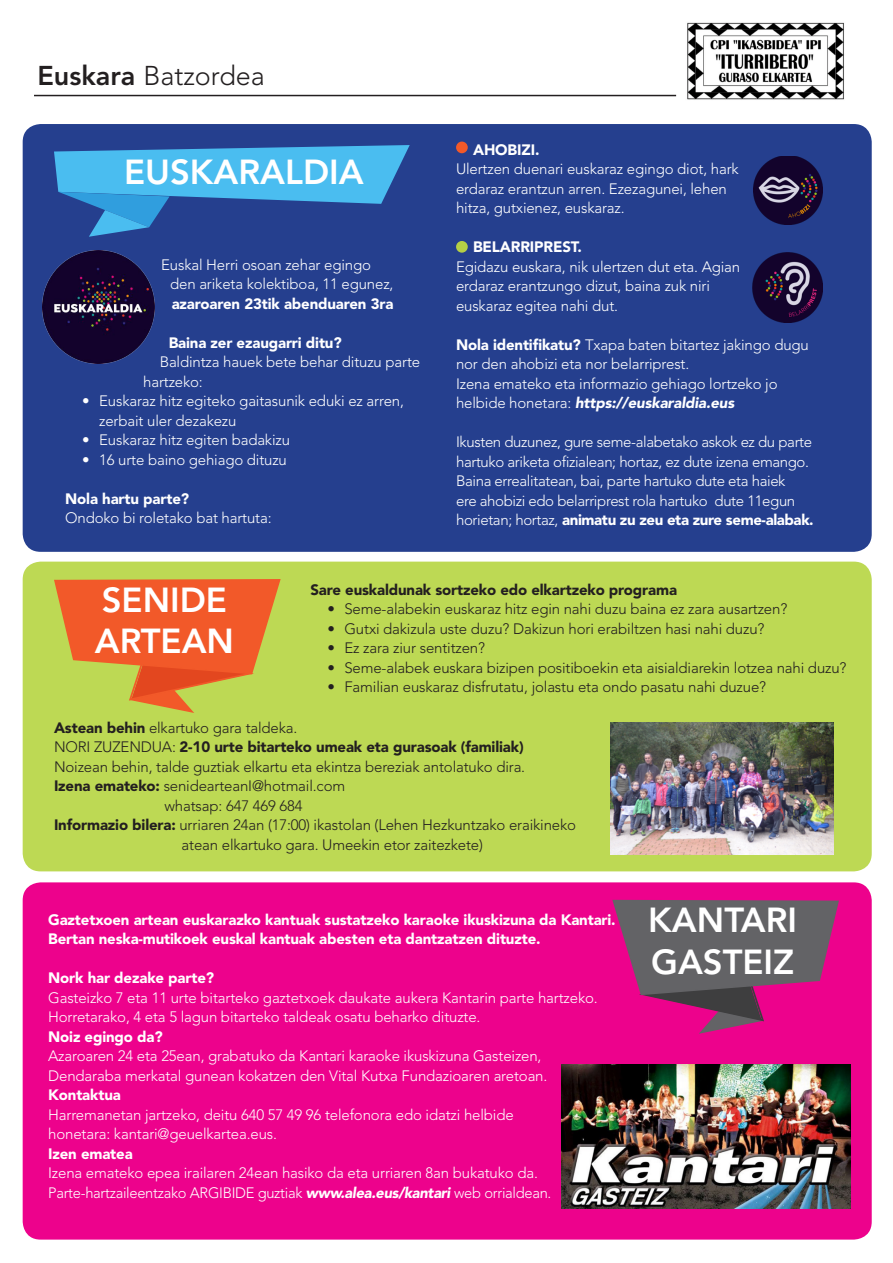
<style>
.page{position:relative;width:893px;height:1263px;background:#fff}
.page>*{position:absolute;margin:0;border:0;box-sizing:border-box;transform-origin:0 0}
.t1{font:800 34.5px/41.4px "Avenir LT Std";color:#fff}
.t2{font:300 27px "Avenir LT Std";color:#231f20}
.t3{font:300 15px/19.5px "Avenir LT Std";letter-spacing:-.01em;color:#fff}
.t4{font:300 15px/19.5px "Avenir LT Std";letter-spacing:-.01em;color:#231f20}
.t5{font:900 15px/19.5px "Avenir LT Std";letter-spacing:-.01em;color:#fff}
.t6{font:900 15px "Avenir LT Std";letter-spacing:-.01em;color:#231f20}
.s1{font-weight:800}
.s2{font-weight:900}
.s3{font-weight:900;font-style:italic}
.s4{font-weight:300}
</style>
<div class="page">
<div style="left:23px;top:124px;width:849px;height:428px;background:#253f8e;border-radius:18px"></div>
<div style="left:23px;top:562px;width:849px;height:309px;background:#bdd954;border-radius:18px"></div>
<div style="left:23px;top:882px;width:849px;height:357px;background:#ed028c;border-radius:18px"></div>
<svg style="left:54px;top:145px;width:356px;height:92px"></svg>
<svg style="left:54px;top:579px;width:227px;height:134px"></svg>
<svg style="left:612px;top:900px;width:227px;height:134px"></svg>
<img style="left:752px;top:253px;width:70px;height:70px">
<img style="left:754px;top:157px;width:69px;height:68px">
<div style="left:456px;top:142px;width:12px;height:11px;background:#f25929;border-radius:50%"></div>
<div style="left:456px;top:241px;width:12px;height:12px;background:#b5cf45;border-radius:50%"></div>
<img style="left:42px;top:251px;width:113px;height:113px">
<img style="left:687px;top:22px;width:157px;height:78px">
<img style="left:611px;top:722px;width:222px;height:132px">
<hr style="left:34px;top:95px;width:642px;height:1px;background:#231f20">
<img style="left:561px;top:1064px;width:289px;height:145px">
<p class="t2" style="left:37px;top:60px;width:229px"><span class="s1">Euskara</span> Batzordea</p>
<p class="t1" style="left:124px;top:151px;width:241px">EUSKARALDIA</p>
<p class="t3" style="left:82px;top:391px;width:9px">•</p>
<p class="t3" style="left:82px;top:430px;width:9px">•</p>
<p class="t3" style="left:170px;top:255px;width:225px;text-indent:-9px">Euskal Herri osoan zehar egingo den ariketa kolektiboa, 11 egunez, <span class="s2">azaroaren 23tik abenduaren 3ra</span></p>
<p class="t5" style="left:169px;top:333px;width:175px">Baina zer ezaugarri ditu?</p>
<p class="t3" style="left:143px;top:352px;width:279px;text-indent:16px">Baldintza hauek bete behar dituzu parte hartzeko:</p>
<p class="t3" style="left:99px;top:391px;width:306px">Euskaraz hitz egiteko gaitasunik eduki ez arren,</p>
<p class="t3" style="left:99px;top:411px;width:139px">zerbait uler dezakezu</p>
<p class="t3" style="left:99px;top:430px;width:192px">Euskaraz hitz egiten badakizu</p>
<p class="t3" style="left:99px;top:450px;width:189px">16 urte baino gehiago dituzu</p>
<p class="t3" style="left:82px;top:450px;width:9px">•</p>
<p class="t3" style="left:65px;top:489px;width:208px"><span class="s2">Nola hartu parte?<br></span>Ondoko bi roletako bat hartuta:</p>
<p class="t5" style="left:473px;top:139px;width:68px">AHOBIZI.</p>
<p class="t3" style="left:456px;top:159px;width:284px">Ulertzen duenari euskaraz egingo diot, hark erdaraz erantzun arren. Ezezagunei, lehen hitza, gutxienez, euskaraz.</p>
<p class="t5" style="left:473px;top:237px;width:111px">BELARRIPREST.</p>
<p class="t3" style="left:456px;top:257px;width:286px">Egidazu euskara, nik ulertzen dut eta. Agian erdaraz erantzungo dizut, baina zuk niri euskaraz egitea nahi dut.</p>
<p class="t3" style="left:456px;top:335px;width:354px"><span class="s2">Nola identifikatu?</span> Txapa baten bitartez jakingo dugu nor den ahobizi eta nor belarriprest.</p>
<p class="t3" style="left:456px;top:374px;width:323px">Izena emateko eta informazio gehiago lortzeko jo helbide honetara: <span class="s3">https://euskaraldia.eus</span></p>
<p class="t3" style="left:456px;top:432px;width:359px">Ikusten duzunez, gure seme-alabetako askok ez du parte hartuko ariketa ofizialean; hortaz, ez dute izena emango.<br>Baina errealitatean, bai, parte hartuko dute eta haiek<br>ere ahobizi edo belarriprest rola hartuko dute 11egun horietan; hortaz, <span class="s2">animatu zu zeu eta zure seme-alabak.</span></p>
<p class="t1" style="left:95px;top:579px;width:141px">SENIDE<br>ARTEAN</p>
<p class="t6" style="left:310px;top:580px;width:368px">Sare euskaldunak sortzeko edo elkartzeko programa</p>
<p class="t4" style="left:344px;top:599px;width:444px">Seme-alabekin euskaraz hitz egin nahi duzu baina ez zara ausartzen?</p>
<p class="t4" style="left:327px;top:599px;width:9px">•</p>
<p class="t4" style="left:327px;top:619px;width:9px">•</p>
<p class="t4" style="left:344px;top:619px;width:421px">Gutxi dakizula uste duzu? Dakizun hori erabiltzen hasi nahi duzu?</p>
<p class="t4" style="left:327px;top:638px;width:9px">•</p>
<p class="t4" style="left:344px;top:638px;width:142px">Ez zara ziur sentitzen?</p>
<p class="t4" style="left:327px;top:658px;width:9px">•</p>
<p class="t4" style="left:344px;top:658px;width:504px">Seme-alabek euskara bizipen positiboekin eta aisialdiarekin lotzea nahi duzu?</p>
<p class="t4" style="left:327px;top:677px;width:9px">•</p>
<p class="t4" style="left:344px;top:677px;width:423px">Familian euskaraz disfrutatu, jolastu eta ondo pasatu nahi duzue?</p>
<p class="t4" style="left:54px;top:718px;width:245px"><span class="s2">Astean behin</span> elkartuko gara taldeka.</p>
<p class="t6" style="left:54px;top:738px;width:471px"><span class="s4">NORI ZUZENDUA:</span> 2-10 urte bitarteko umeak eta gurasoak (familiak(</p>
<p class="t4" style="left:54px;top:757px;width:473px">Noizean behin, talde guztiak elkartu eta ekintza bereziak antolatuko dira.</p>
<p class="t4" style="left:165px;top:776px;width:182px;text-indent:-111px"><span class="s2">Izena emateko:</span> senidearteanI@hotmail.com whatsap: 647 469 684</p>
<p class="t4" style="left:182px;top:815px;width:396px;text-indent:-128px"><span class="s2">Informazio bilera:</span> urriaren 24an (17:00) ikastolan (Lehen Hezkuntzako eraikineko atean elkartuko gara. Umeekin etor zaitezkete(</p>
<p class="t5" style="left:48px;top:909px;width:569px">Gaztetxoen artean euskarazko kantuak sustatzeko karaoke ikuskizuna da Kantari.<br>Bertan neska-mutikoek euskal kantuak abesten eta dantzatzen dituzte.</p>
<p class="t5" style="left:48px;top:968px;width:167px">Nork har dezake parte?</p>
<p class="t3" style="left:48px;top:988px;width:551px">Gasteizko 7 eta 11 urte bitarteko gaztetxoek daukate aukera Kantarin parte hartzeko.<br>Horretarako 4, eta 5 lagun bitarteko taldeak osatu beharko dituzte.</p>
<p class="t5" style="left:48px;top:1026px;width:116px">Noiz egingo da?</p>
<p class="t3" style="left:48px;top:1046px;width:501px">Azaroaren 24 eta 25ean, grabatuko da Kantari karaoke ikuskizuna Gasteizen,<br>Dendaraba merkatal gunean kokatzen den Vital Kutxa Fundazioaren aretoan.</p>
<p class="t5" style="left:48px;top:1085px;width:74px">Kontaktua</p>
<p class="t3" style="left:48px;top:1105px;width:467px">Harremanetan jartzeko, deitu 640 57 49 96 telefonora edo idatzi helbide honetara: kantari@geuelkartea.eus.</p>
<p class="t5" style="left:48px;top:1143px;width:86px">Izen ematea</p>
<p class="t3" style="left:48px;top:1163px;width:491px">Izena emateko epea irailaren 24ean hasiko da eta urriaren 8an bukatuko da.</p>
<p class="t3" style="left:48px;top:1183px;width:505px">Parte-hartzaileentzako ARGIBIDE guztiak <span class="s3">www.alea.eus/kantari</span> web orrialdean.</p>
<p class="t1" style="left:648px;top:900px;width:150px">KANTARI</p>
<p class="t1" style="left:651px;top:941px;width:145px">GASTEIZ</p>
</div>
